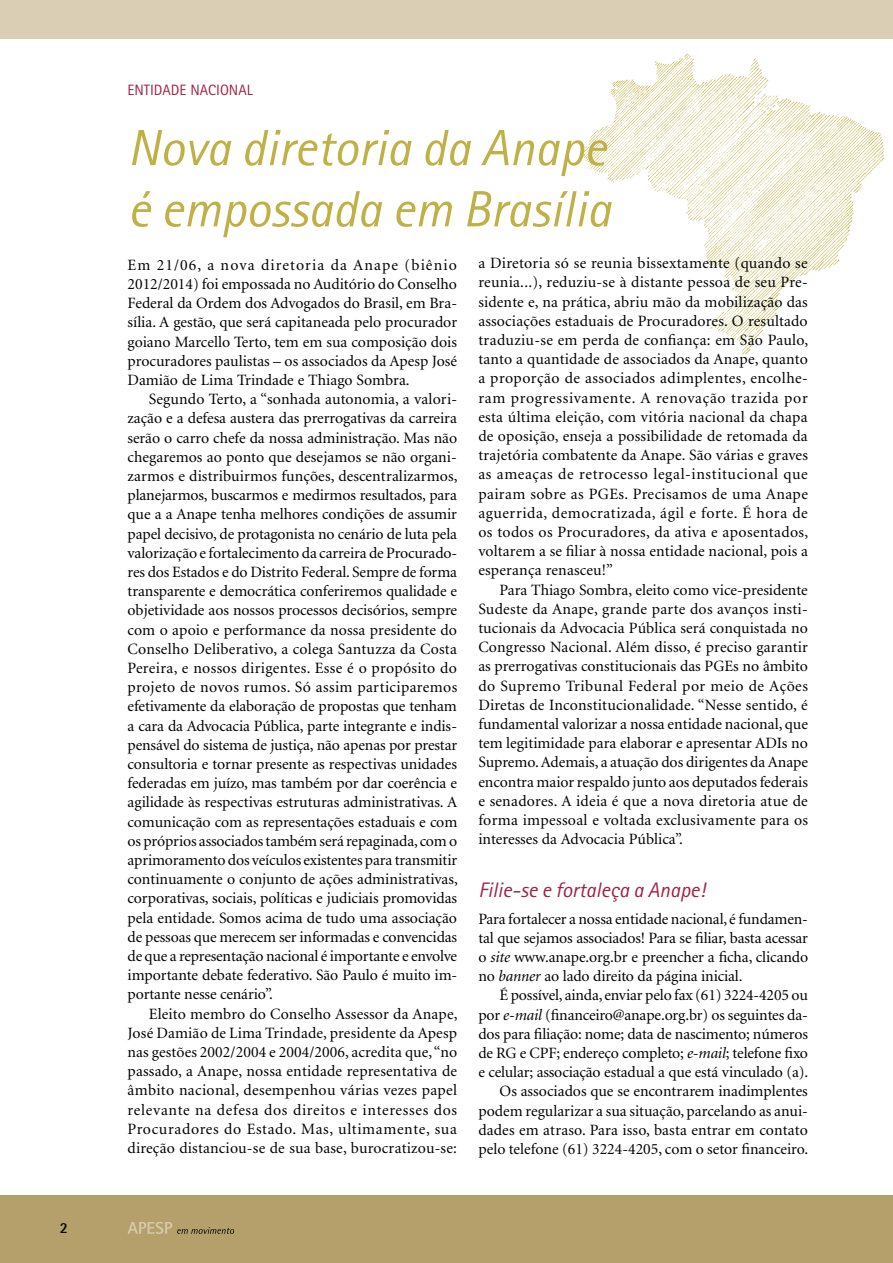
<style>
.page{position:relative;width:893px;height:1263px;background:#fff}
.page>*{position:absolute;margin:0;border:0;box-sizing:border-box;transform-origin:0 0}
.t1{font:italic 51px/61.2px "Rotis Sans Serif Std";color:#c0b146}
.t2{font:italic 21px "Rotis Sans Serif Std";color:#9f2345}
.t3{font:15.75px/19.2px "Minion";letter-spacing:-.005em;color:#000;text-align:justify}
.t4{font:15px "Rotis Sans Serif Std";color:#9f2345}
.t5{font:700 15px "Libre Semi Sans S Si";color:#000}
.s1{font-style:italic}
</style>
<div class="page">
<div style="left:0;top:0;width:893px;height:39px;background:#dacfb5"></div>
<div style="left:0;top:1196px;width:893px;height:67px;background:#b5a06c"></div>
<svg style="left:128px;top:1222px;width:106px;height:12px"></svg>
<img style="left:582px;top:53px;width:303px;height:302px">
<p class="t5" style="left:60px;top:1219px;width:10px">2</p>
<p class="t4" style="left:128px;top:82px;width:16px">ENTIDADE</p>
<p class="t4" style="left:190px;top:82px;width:19px">NACIONAL</p>
<h1 class="t1" style="left:128px;top:118px;width:485px">Nova diretoria da Anape é empossada em Brasília</h1>
<p class="t3" style="left:128px;top:256px;width:331px">Em 21/06, a nova diretoria da Anape (biênio 2012/2014) foi empossada no Auditório do Conselho Federal da Ordem dos Advogados do Brasil, em Bra&shy;sília. A gestão, que será capitaneada pelo procurador goiano Marcello Terto, tem em sua composição dois procuradores paulistas – os associados da Apesp José Damião de Lima Trindade e Thiago Sombra.</p>
<p class="t3" style="left:128px;top:390px;width:332px;text-indent:21px">Segundo Terto, a “sonhada autonomia, a valori&shy;zação e a defesa austera das prerrogativas da carreira serão o carro chefe da nossa administração. Mas não chegaremos ao ponto que desejamos se não organi&shy;zarmos e distribuirmos funções, descentralizarmos, planejarmos, buscarmos e medirmos resultados, para que a a Anape tenha melhores condições de assumir papel decisivo, de protagonista no cenário de luta pela valorização e fortalecimento da carreira de Procurado&shy;res dos Estados e do Distrito Federal. Sempre de forma transparente e democrática conferiremos qualidade e objetividade aos nossos processos decisórios, sempre com o apoio e performance da nossa presidente do Conselho Deliberativo, a colega Santuzza da Costa Pereira, e nossos dirigentes. Esse é o propósito do projeto de novos rumos. Só assim participaremos efetivamente da elaboração de propostas que tenham a cara da Advocacia Pública, parte integrante e indis&shy;pensável do sistema de justiça, não apenas por prestar consultoria e tornar presente as respectivas unidades federadas em juízo, mas também por dar coerência e agilidade às respectivas estruturas administrativas. A comunicação com as representações estaduais e com os próprios associados também será repaginada, com o aprimoramento dos veículos existentes para transmitir continuamente o conjunto de ações administrativas, corporativas, sociais, políticas e judiciais promovidas pela entidade. Somos acima de tudo uma associação de pessoas que merecem ser informadas e convencidas de que a representação nacional é importante e envolve importante debate federativo. São Paulo é muito im&shy;portante nesse cenário”.</p>
<p class="t3" style="left:128px;top:1004px;width:332px;text-indent:21px">Eleito membro do Conselho Assessor da Anape, José Damião de Lima Trindade, presidente da Apesp nas gestões 2002/2004 e 2004/2006, acredita que, “no passado, a Anape, nossa entidade representativa de âmbito nacional, desempenhou várias vezes papel relevante na defesa dos direitos e interesses dos Procuradores do Estado. Mas, ultimamente, sua direção distanciou-se de sua base, burocratizou-se:</p>
<p class="t3" style="left:478px;top:254px;width:332px">a Diretoria só se reunia bissextamente (quando se reunia...), reduziu-se à distante pessoa de seu Pre&shy;sidente e, na prática, abriu mão da mobilização das associações estaduais de Procuradores. O resultado traduziu-se em perda de confiança: em São Paulo, tanto a quantidade de associados da Anape, quanto a proporção de associados adimplentes, encolhe&shy;ram progressivamente. A renovação trazida por esta última eleição, com vitória nacional da chapa de oposição, enseja a possibilidade de retomada da trajetória combatente da Anape. São várias e graves as ameaças de retrocesso legal-institucional que pairam sobre as PGEs. Precisamos de uma Anape aguerrida, democratizada, ágil e forte. É hora de os todos os Procuradores, da ativa e aposentados, voltarem a se filiar à nossa entidade nacional, pois a esperança renasceu!”</p>
<p class="t3" style="left:478px;top:581px;width:331px;text-indent:21px">Para Thiago Sombra, eleito como vice-presidente Sudeste da Anape, grande parte dos avanços insti&shy;tucionais da Advocacia Pública será conquistada no Congresso Nacional. Além disso, é preciso garantir as prerrogativas constitucionais das PGEs no âmbito do Supremo Tribunal Federal por meio de Ações Diretas de Inconstitucionalidade. “Nesse sentido, é fundamental valorizar a nossa entidade nacional, que tem legitimidade para elaborar e apresentar ADIs no Supremo. Ademais, a atuação dos dirigentes da Anape encontra maior respaldo junto aos deputados federais e senadores. A ideia é que a nova diretoria atue de forma impessoal e voltada exclusivamente para os interesses da Advocacia Pública”.</p>
<h2 class="t2" style="left:478px;top:877px;width:229px">Filie-se e fortaleça a Anape!</h2>
<p class="t3" style="left:478px;top:909px;width:331px">Para fortalecer a nossa entidade nacional, é fundamen&shy;tal que sejamos associados! Para se filiar, basta acessar o <span class="s1">site</span> www.anape.org.br e preencher a ficha, clicando no <span class="s1">banner</span> ao lado direito da página inicial.</p>
<p class="t3" style="left:478px;top:986px;width:332px;text-align:right">É possível, ainda, enviar pelo fax (61) 3224-4205 ou por <span class="s1">e-mail</span> (financeiro@anape.org.br) os seguintes da&shy;dos para filiação: nome; data de nascimento; números de RG e CPF; endereço completo; <span class="s1">e-mail</span>; telefone fixo e celular; associação estadual a que está vinculado (a).<br>Os associados que se encontrarem inadimplentes podem regularizar a sua situação, parcelando as anui&shy;dades em atraso. Para isso, basta entrar em contato pelo telefone (61) 3224-4205, com o setor financeiro.</p>
</div>
